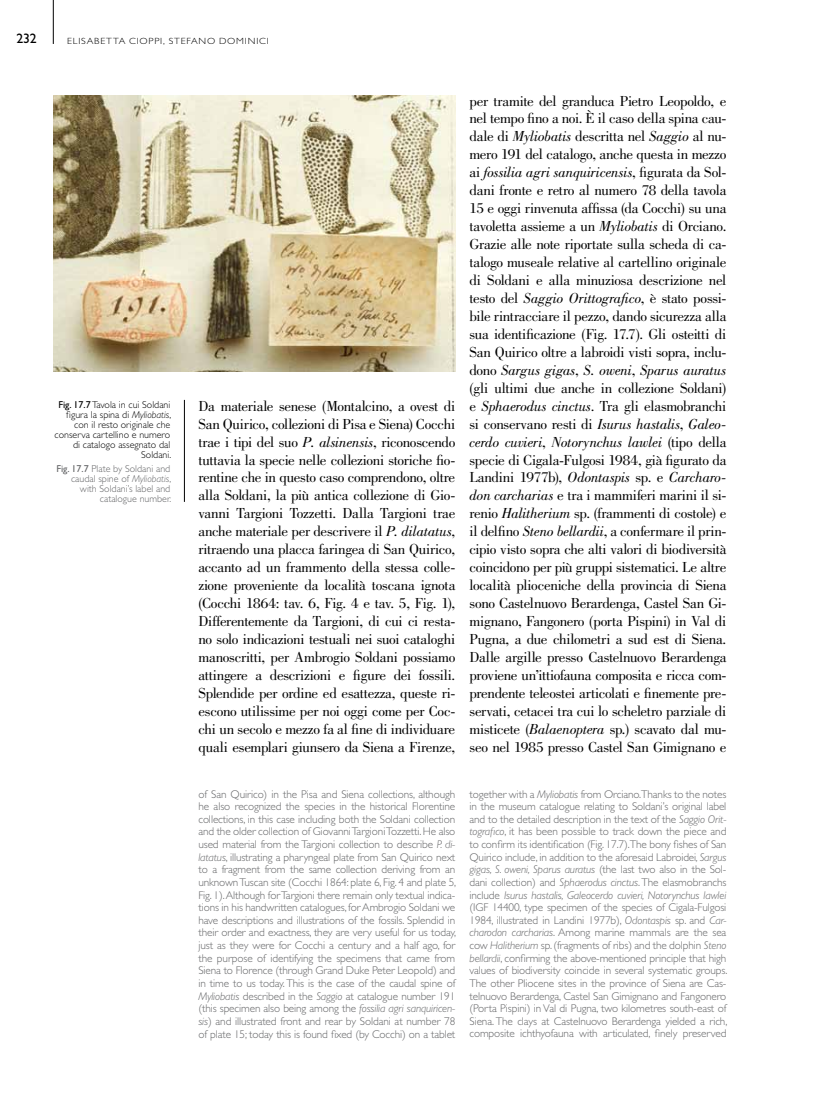
<style>
.page{position:relative;width:815px;height:1099px;background:#fff}
.page>*{position:absolute;margin:0;border:0;box-sizing:border-box;transform-origin:0 0}
.t1{font:15px/18px "Bodoni Std";letter-spacing:-.02em;color:#000;text-align:justify}
.t2{font:13.75px "Gill Sans Std";color:#000}
.t3{font:300 11.25px/12.6px "Gill Sans Std";letter-spacing:-.01em;color:#646567;text-align:justify}
.t4{font:300 10px/10px "Gill Sans Std";color:#000;text-align:right}
.t5{font:300 10px/10px "Gill Sans Std";color:#646567;text-align:right}
.t6{font:300 9px "Gill Sans Std";letter-spacing:.08em;color:#000;scale:1.11 1}
.s1{font-weight:400}
.s2{font-style:italic}
</style>
<div class="page">
<hr style="left:53px;top:0;width:1px;height:44px;background:#000">
<img style="left:53px;top:95px;width:402px;height:277px">
<hr style="left:184px;top:400px;width:1px;height:102px;background:#000">
<p class="t2" style="left:16px;top:31px;width:22px">232</p>
<p class="t6" style="left:67px;top:36px;width:183px">Elisabetta Cioppi, Stefano Domin ici</p>
<p class="t4" style="left:55px;top:400px;width:118px"><span class="s1">Fig. 17.7</span> Tavola in cui Soldani figura la spina di <span class="s2">Myliobatis</span>, con il resto originale che conserva cartellino e numero di catalogo assegnato dal<br>Soldani.</p>
<p class="t5" style="left:56px;top:463px;width:116px"><span class="s1">Fig. 17.7</span> Plate by Soldani and caudal spine of <span class="s2">Myliobatis</span>, with Soldani’s label and catalogue number.</p>
<p class="t1" style="left:198px;top:397px;width:258px">Da materiale senese (Montalcino, a ovest di San Quirico, collezioni di Pisa e Siena) Cocchi trae i tipi del suo <span class="s2">P. alsinensis</span>, riconoscendo tuttavia la specie nelle collezioni storiche fio&shy;rentine che in questo caso comprendono, oltre alla Soldani, la più antica collezione di Gio&shy;vanni Targioni Tozzetti. Dalla Targioni trae anche materiale per descrivere il <span class="s2">P. dilatatus</span>, ritraendo una placca faringea di San Quirico, accanto ad un frammento della stessa colle&shy;zione proveniente da località toscana ignota (Cocchi 1864: tav. 6, Fig. 4 e tav. 5, Fig. 1), Differentemente da Targioni, di cui ci resta&shy;no solo indicazioni testuali nei suoi cataloghi manoscritti, per Ambrogio Soldani possiamo attingere a descrizioni e figure dei fossili.<br>Splendide per ordine ed esattezza, queste ri&shy;escono utilissime per noi oggi come per Coc&shy;chi un secolo e mezzo fa al fine di individuare quali esemplari giunsero da Siena a Firenze,</p>
<p class="t1" style="left:469px;top:92px;width:258px">per tramite del granduca Pietro Leopoldo, e nel tempo fino a noi. È il caso della spina cau&shy;dale di <span class="s2">Myliobatis</span> descritta nel <span class="s2">Saggio</span> al nu&shy;mero 191 del catalogo, anche questa in mezzo ai <span class="s2">fossilia agri sanquiricensis</span>, figurata da Sol&shy;dani fronte e retro al numero 78 della tavola 15 e oggi rinvenuta affissa (da Cocchi) su una tavoletta assieme a un <span class="s2">Myliobatis</span> di Orciano.<br>Grazie alle note riportate sulla scheda di ca&shy;talogo museale relative al cartellino originale di Soldani e alla minuziosa descrizione nel testo del <span class="s2">Saggio Orittografico</span>, è stato possi&shy;bile rintracciare il pezzo, dando sicurezza alla sua identificazione (Fig. 17.7). Gli osteitti di San Quirico oltre a labroidi visti sopra, inclu&shy;dono <span class="s2">Sargus gigas</span>, <span class="s2">S. oweni</span>, <span class="s2">Sparus auratus </span>(gli ultimi due anche in collezione Soldani) e <span class="s2">Sphaerodus cinctus</span>. Tra gli elasmobranchi si conservano resti di <span class="s2">Isurus hastalis</span>, <span class="s2">Galeo&shy;cerdo cuvieri</span>, <span class="s2">Notorynchus lawlei</span> (tipo della specie di Cigala-Fulgosi 1984, già figurato da Landini 1977b), <span class="s2">Odontaspis</span> sp. e <span class="s2">Carcharo&shy;don carcharias</span> e tra i mammiferi marini il si&shy;renio <span class="s2">Halitherium</span> sp. (frammenti di costole) e il delfino <span class="s2">Steno bellardii</span>, a confermare il prin&shy;cipio visto sopra che alti valori di biodiversità coincidono per più gruppi sistematici. Le altre località plioceniche della provincia di Siena sono Castelnuovo Berardenga, Castel San Gi&shy;mignano, Fangonero (porta Pispini) in Val di Pugna, a due chilometri a sud est di Siena.<br>Dalle argille presso Castelnuovo Berardenga proviene un’ittiofauna composita e ricca com&shy;prendente teleostei articolati e finemente pre&shy;servati, cetacei tra cui lo scheletro parziale di misticete (<span class="s2">Balaenoptera</span> sp<span class="s2">.</span>) scavato dal mu&shy;seo nel 1985 presso Castel San Gimignano e</p>
<p class="t3" style="left:198px;top:787px;width:259px">of San Quirico) in the Pisa and Siena collections, although he also recognized the species in the historical Florentine collections, in this case including both the Soldani collection and the older collection of Giovanni Targioni Tozzetti. H e also used material from the Targioni collection to describe <span class="s2">P. di&shy;latatus</span>, illustrating a pharyngeal plate from San Quirico next to a fragment from the same collection deriving from an unknown Tuscan site (Cocchi 1864: plate 6, Fig. 4 and plate 5, Fig. 1). Although for Targioni there remain only textual indica&shy;tions in his handwritten catalogues, for Ambrogio Soldani we have descriptions and illustrations of the fossils. Splendid in their order and exactness, they are very useful for us today, just as they were for Cocchi a century and a half ago, for the purpose of identifying the specimens that came from Siena to Florence (through Grand Duke Peter Leopold) and in time to us today. This is the case of the caudal spine of <span class="s2">Myliobatis</span> described in the <span class="s2">Saggio</span> at catalogue number 191 (this specimen also being among the <span class="s2">fossilia agri sanquiricen&shy;sis</span>) and illustrated front and rear by Soldani at number 78 of plate 15; today this is found fixed (by Cocchi) on a tablet</p>
<p class="t3" style="left:469px;top:787px;width:259px">together with a <span class="s2">Myliobatis</span> from Orciano.Thanks to the notes in the museum catalogue relating to Soldani’s original label and to the detailed description in the text of the <span class="s2">Saggio Orit&shy;tografico</span>, it has been possible to track down the piece and to confirm its identification (Fig. 17.7).The bony fishes of San Quirico include, in addition to the aforesaid Labroidei<span class="s2">, Sargus gigas, S. oweni, Sparus auratus</span> (the last two also in the Sol&shy;dani collection) and <span class="s2">Sphaerodus cinctus</span>. The elasmobranchs include <span class="s2">Isurus hastalis, Galeocerdo cuvieri, Notorynchus lawlei </span>(I GF 14400, type specimen of the species of Cigala-Fulgosi 1984, illustrated in Landini 1977b), <span class="s2">Odontaspis</span> sp. and <span class="s2">Car&shy;charodon carcharias</span>. Among marine mammals are the sea cow <span class="s2">Halitherium</span> sp. (fragments of ribs) and the dolphin <span class="s2">Steno bellardii</span>, confirming the above-mentioned principle that high values of biodiversity coincide in several systematic groups.<br>The other Pliocene sites in the province of Siena are Cas&shy;telnuovo Berardenga, Castel San Gimignano and Fangonero (Porta Pispini) in Val di Pugna, two kilometres south-east of Siena. The clays at Castelnuovo Berardenga yielded a rich, composite ichthyofauna with articulated, finely preserved</p>
</div>
